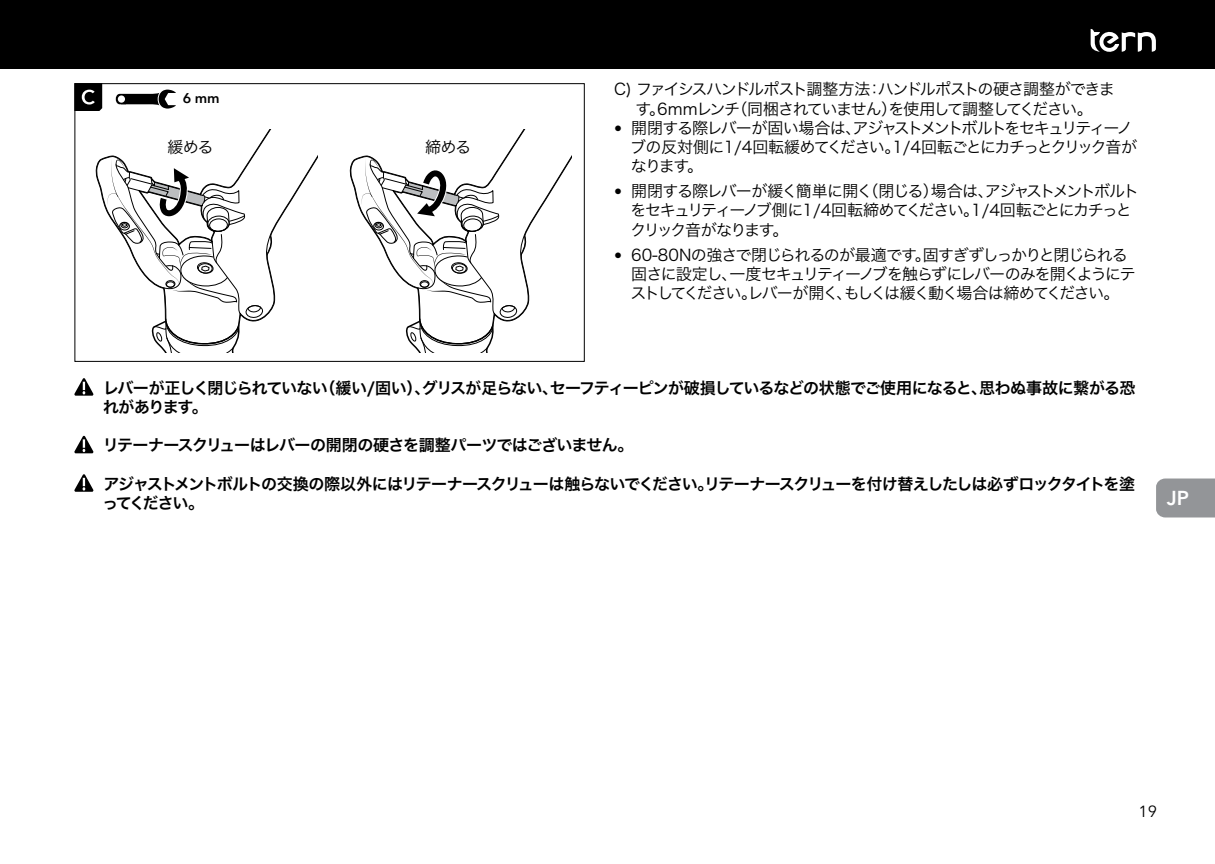
<style>
.page{position:relative;width:1215px;height:864px;background:#fff}
.page>*{position:absolute;margin:0;border:0;box-sizing:border-box;transform-origin:0 0}
.t1{font:600 20px "Avenir Next LT Pro";color:#fff}
.t2{font:16px/19.2px "Hira Kaku Pro W3";letter-spacing:-.09em;color:#000}
.t3{font:16px/19.2px "Hira Kaku Pro W6";letter-spacing:-.06em;color:#000}
.t4{font:16px "Avenir Next LT Pro";color:#000}
.t5{font:600 14px "Avenir Next LT Pro";color:#000}
.s1{font-family:"Avenir Next LT Pro";font-weight:200}
</style>
<div class="page">
<div style="left:1156px;top:478px;width:59px;height:39px;background:#939598"></div>
<div style="left:12px;top:0;width:1203px;height:69px;background:#000"></div>
<div style="left:0;top:0;width:12px;height:69px;background:#000"></div>
<svg style="left:1090px;top:29px;width:66px;height:23px"></svg>
<svg style="left:97px;top:130px;width:220px;height:179px"></svg>
<svg style="left:351px;top:130px;width:220px;height:180px"></svg>
<svg style="left:107px;top:158px;width:165px;height:194px"></svg>
<svg style="left:361px;top:158px;width:165px;height:194px"></svg>
<div style="left:74px;top:83px;width:511px;height:278px;border:1px solid #000"></div>
<svg style="left:116px;top:89px;width:60px;height:19px"></svg>
<svg style="left:74px;top:83px;width:28px;height:28px"></svg>
<svg style="left:74px;top:378px;width:20px;height:17px"></svg>
<svg style="left:74px;top:435px;width:20px;height:18px"></svg>
<svg style="left:74px;top:474px;width:20px;height:17px"></svg>
<p class="t5" style="left:183px;top:90px;width:38px">6 mm</p>
<p class="t2" style="left:167px;top:136px;width:47px">緩める</p>
<p class="t2" style="left:425px;top:136px;width:47px">締める</p>
<p class="t2" style="left:614px;top:79px;width:502px;text-align:center">C) ファイシスハンドルポスト調整方法：ハンドルポストの硬さ調整ができます。6mmレンチ（同梱されていません）を使用して調整してください。</p>
<p class="t2" style="left:630px;top:117px;width:508px;text-indent:-16px"><span class="s1">•</span> 開閉する際レバーが固い場合は、アジャストメントボルトをセキュリティーノブの反対側に1/4回転緩めてください。1/4回転ごとにカチっとクリック音がなります。</p>
<p class="t2" style="left:630px;top:180px;width:510px;text-indent:-16px"><span class="s1">•</span> 開閉する際レバーが緩く簡単に開く（閉じる）場合は、アジャストメントボルトをセキュリティーノブ側に1/4回転締めてください。1/4回転ごとにカチっとクリック音がなります。</p>
<p class="t2" style="left:630px;top:243px;width:506px;text-indent:-16px"><span class="s1">•</span> 60-80Nの強さで閉じられるのが最適です。固すぎずしっかりと閉じられる固さに設定し、一度セキュリティーノブを触らずにレバーのみを開くようにテストしてください。レバーが開く、もしくは緩く動く場合は締めてください。</p>
<p class="t3" style="left:103px;top:377px;width:1034px">レバーが正しく閉じられていない（緩い/固い）、グリスが足らない、セーフティーピンが破損しているなどの状態でご使用になると、思わぬ事故に繋がる恐れがあります。</p>
<p class="t3" style="left:103px;top:435px;width:532px">リテーナースクリューはレバーの開閉の硬さを調整パーツではございません。</p>
<p class="t3" style="left:102px;top:473px;width:1034px">アジャストメントボルトの交換の際以外にはリテーナースクリューは触らないでください。リテーナースクリューを付け替えしたしは必ずロックタイトを塗ってください。</p>
<p class="t1" style="left:1166px;top:485px;width:24px">JP</p>
<p class="t4" style="left:1138px;top:801px;width:20px">19</p>
</div>
